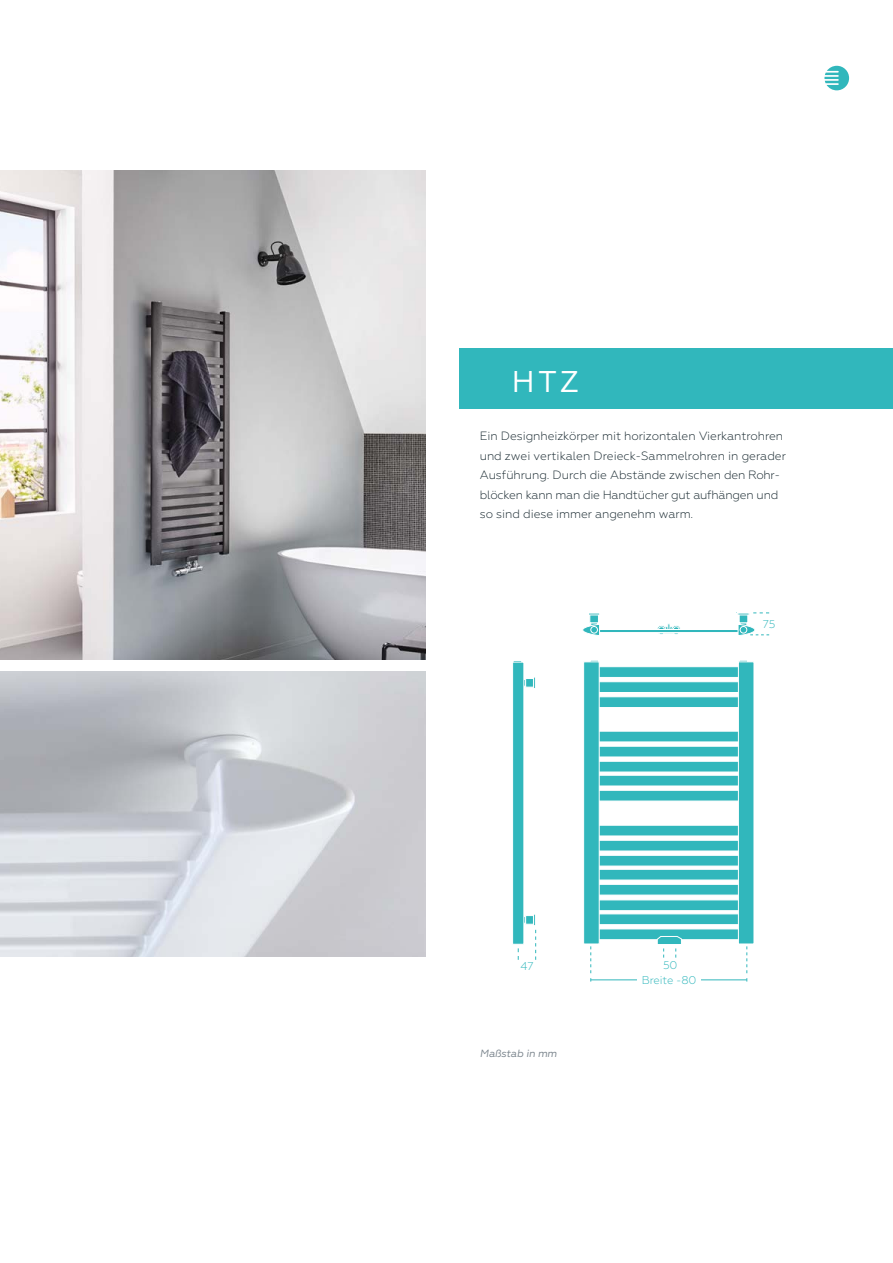
<style>
.page{position:relative;width:893px;height:1263px;background:#fff}
.page>*{position:absolute;margin:0;border:0;box-sizing:border-box;transform-origin:0 0}
.t1{font:30px "Geometria";color:#fff}
.t2{font:300 12px/19.5px "Geometria";letter-spacing:-.005em;color:#1b2b32}
.t3{font:300 11.25px/15.5px "Geometria";letter-spacing:-.01em;color:#31b7bc;text-align:center}
.t4{font:italic 10.5px "Geometria";letter-spacing:-.01em;color:#7c868e}
</style>
<div class="page">
<img style="left:0;top:672px;width:425px;height:285px">
<hr style="left:591px;top:979px;width:156px;height:1px;background:#31b7bc">
<svg style="left:746px;top:946px;width:1px;height:35px"></svg>
<svg style="left:590px;top:946px;width:1px;height:35px"></svg>
<div style="left:637px;top:974px;width:64px;height:11px;background:#fff"></div>
<svg style="left:824px;top:66px;width:25px;height:24px"></svg>
<div style="left:459px;top:349px;width:434px;height:60px;background:#31b7bc"></div>
<img style="left:0;top:170px;width:425px;height:489px">
<div style="left:594px;top:666px;width:153px;height:12px;background:#31b7bc;border:1px solid #fff"></div>
<div style="left:594px;top:681px;width:153px;height:12px;background:#31b7bc;border:1px solid #fff"></div>
<div style="left:594px;top:696px;width:153px;height:12px;background:#31b7bc;border:1px solid #fff"></div>
<div style="left:594px;top:731px;width:153px;height:11px;background:#31b7bc;border:1px solid #fff"></div>
<div style="left:594px;top:746px;width:153px;height:11px;background:#31b7bc;border:1px solid #fff"></div>
<div style="left:594px;top:790px;width:153px;height:11px;background:#31b7bc;border:1px solid #fff"></div>
<div style="left:594px;top:761px;width:153px;height:11px;background:#31b7bc;border:1px solid #fff"></div>
<div style="left:594px;top:775px;width:153px;height:11px;background:#31b7bc;border:1px solid #fff"></div>
<div style="left:594px;top:825px;width:153px;height:11px;background:#31b7bc;border:1px solid #fff"></div>
<div style="left:594px;top:840px;width:153px;height:11px;background:#31b7bc;border:1px solid #fff"></div>
<div style="left:594px;top:884px;width:153px;height:11px;background:#31b7bc;border:1px solid #fff"></div>
<div style="left:594px;top:855px;width:153px;height:11px;background:#31b7bc;border:1px solid #fff"></div>
<div style="left:594px;top:869px;width:153px;height:11px;background:#31b7bc;border:1px solid #fff"></div>
<div style="left:594px;top:929px;width:153px;height:11px;background:#31b7bc;border:1px solid #fff"></div>
<div style="left:594px;top:900px;width:153px;height:11px;background:#31b7bc;border:1px solid #fff"></div>
<div style="left:594px;top:914px;width:153px;height:11px;background:#31b7bc;border:1px solid #fff"></div>
<svg style="left:590px;top:660px;width:9px;height:2px"></svg>
<div style="left:583px;top:662px;width:16px;height:282px;background:#31b7bc;border:1px solid #fff"></div>
<svg style="left:739px;top:660px;width:9px;height:2px"></svg>
<div style="left:738px;top:662px;width:16px;height:282px;background:#31b7bc;border:1px solid #fff"></div>
<svg style="left:657px;top:936px;width:25px;height:21px"></svg>
<div style="left:525px;top:678px;width:11px;height:9px;background:#31b7bc;border:1px solid #fff"></div>
<svg style="left:533px;top:677px;width:3px;height:11px"></svg>
<div style="left:525px;top:915px;width:11px;height:9px;background:#31b7bc;border:1px solid #fff"></div>
<svg style="left:533px;top:914px;width:4px;height:46px"></svg>
<div style="left:512px;top:662px;width:12px;height:282px;background:#31b7bc;border:1px solid #fff"></div>
<div style="left:662px;top:626px;width:14px;height:8px;background:#ecf8f8"></div>
<div style="left:657px;top:625px;width:9px;height:9px;border:1px solid #fff;border-radius:50%"></div>
<div style="left:672px;top:625px;width:9px;height:9px;background:#f8fcfc;border-radius:50%"></div>
<div style="left:671px;top:625px;width:10px;height:9px;border:1px solid #fff;border-radius:50%"></div>
<svg style="left:658px;top:623px;width:21px;height:6px"></svg>
<div style="left:673px;top:626px;width:6px;height:7px;border:1px solid #fff;border-radius:50%"></div>
<svg style="left:600px;top:629px;width:137px;height:4px"></svg>
<div style="left:590px;top:619px;width:8px;height:9px;background:#9cdcde;border:1px solid #fff"></div>
<svg style="left:590px;top:615px;width:8px;height:8px"></svg>
<svg style="left:589px;top:613px;width:11px;height:2px"></svg>
<svg style="left:582px;top:624px;width:18px;height:12px"></svg>
<div style="left:591px;top:626px;width:6px;height:7px;background:#31b7bc;border-radius:50%"></div>
<div style="left:590px;top:626px;width:8px;height:7px;border:1px solid #fff;border-radius:50%"></div>
<div style="left:740px;top:619px;width:7px;height:9px;background:#9cdcde;border:1px solid #fff"></div>
<svg style="left:739px;top:615px;width:9px;height:8px"></svg>
<svg style="left:738px;top:612px;width:31px;height:3px"></svg>
<svg style="left:737px;top:624px;width:32px;height:12px"></svg>
<div style="left:740px;top:626px;width:7px;height:7px;background:#31b7bc;border-radius:50%"></div>
<div style="left:740px;top:626px;width:7px;height:7px;border:1px solid #fff;border-radius:50%"></div>
<h1 class="t1" style="left:512px;top:364px;width:69px">HTZ</h1>
<p class="t2" style="left:480px;top:426px;width:307px">Ein Designheizkörper mit horizontalen Vierkantrohren und zwei vertikalen Dreieck-Sammelrohren in gerader Ausführung. Durch die Abstände zwischen den Rohr&shy;blöcken kann man die Handtücher gut aufhängen und so sind diese immer angenehm warm.</p>
<p class="t3" style="left:763px;top:616px;width:14px">75</p>
<p class="t3" style="left:521px;top:958px;width:15px">47</p>
<p class="t4" style="left:480px;top:1047px;width:79px">Maßstab in mm</p>
<p class="t3" style="left:642px;top:957px;width:56px">50<br>Breite -80</p>
</div>
